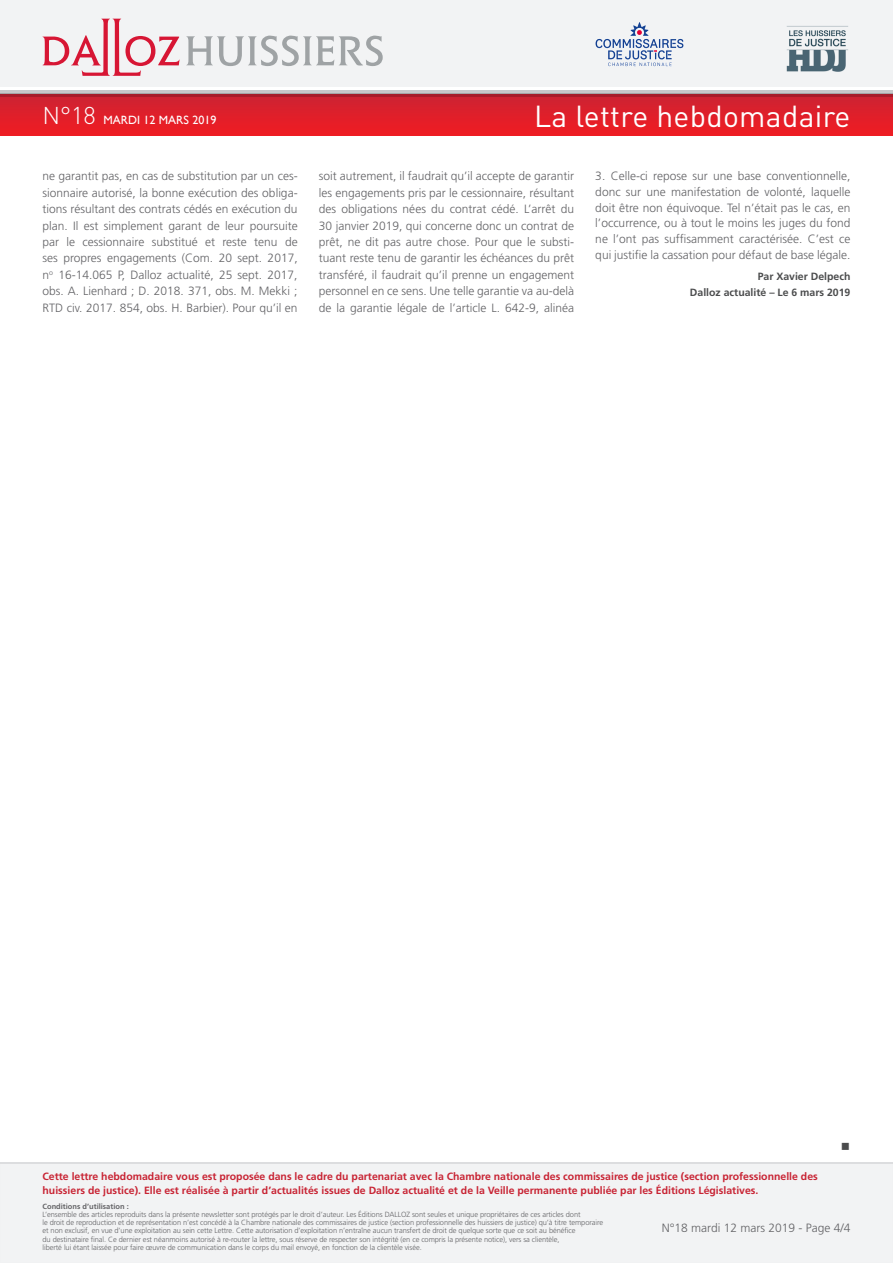
<style>
.page{position:relative;width:893px;height:1263px;background:#fff}
.page>*{position:absolute;margin:0;border:0;box-sizing:border-box;transform-origin:0 0}
.t1{font:30px "DIN";letter-spacing:.01em;color:#fff}
._7_-_Textes{font:300 12px/16.5px "Frutiger";color:#636366;text-align:justify}
.t2{font:12px "Gill Sans";color:#fff}
.t3{font:700 10.5px/13.5px "Frutiger";color:#c82434}
._5_-_Signature_2{font:700 10.5px "Frutiger";color:#4b4c4d}
._5_-_Signature{font:700 10.5px "Frutiger";color:#4b4c4d}
.t4{font:300 7.5px/8.2px "Frutiger";letter-spacing:-.01em;color:#636366}
.t5{font:700 7.5px "Frutiger";color:#636366}
.s1{font-family:"DIN";font-weight:300;font-size:24px}
</style>
<div class="page">
<div style="left:0;top:1162px;width:893px;height:101px;background:#f2f3f4"></div>
<div style="left:0;top:0;width:893px;height:87px;background:#f2f3f4"></div>
<svg style="left:0;top:96px;width:893px;height:40px;background:#de1f29"></svg>
<hr style="left:0;top:90px;width:893px;height:3px;background:#c7c8ca">
<hr style="left:0;top:93px;width:893px;height:3px;background:#4b4c4d">
<svg style="left:42px;top:19px;width:138px;height:57px"></svg>
<svg style="left:186px;top:36px;width:197px;height:30px"></svg>
<img style="left:595px;top:22px;width:89px;height:45px">
<img style="left:786px;top:26px;width:62px;height:46px">
<div style="left:43px;top:1198px;width:575px;height:57px;background:#f2f3f4"></div>
<div style="left:43px;top:1172px;width:807px;height:22px;background:#f2f3f4"></div>
<p class="t2" style="left:43px;top:113px;width:175px"><span class="s1">N°18</span> MARDI 12 MARS 2019</p>
<h1 class="t1" style="left:534px;top:97px;width:318px">La lettre hebdomadaire</h1>
<p class="_7_-_Textes" style="left:43px;top:168px;width:257px">ne garantit pas, en cas de substitution par un ces&shy;sionnaire autorisé, la bonne exécution des obliga&shy;tions résultant des contrats cédés en exécution du plan. Il est simplement garant de leur poursuite par le cessionnaire substitué et reste tenu de ses propres engagements (Com. 20 sept. 2017, n<sup>o</sup> 16-14.065 P, Dalloz actualité, 25 sept. 2017, obs. A. Lienhard ; D. 2018. 371, obs. M. Mekki ; RTD civ. 2017. 854, obs. H. Barbier). Pour qu’il en</p>
<p class="_7_-_Textes" style="left:319px;top:168px;width:257px">soit autrement, il faudrait qu’il accepte de garantir les engagements pris par le cessionnaire, résultant des obligations nées du contrat cédé. L’arrêt du 30 janvier 2019, qui concerne donc un contrat de prêt, ne dit pas autre chose. Pour que le substi&shy;tuant reste tenu de garantir les échéances du prêt transféré, il faudrait qu’il prenne un engagement personnel en ce sens. Une telle garantie va au-delà de la garantie légale de l’article L. 642-9, alinéa</p>
<p class="_7_-_Textes" style="left:595px;top:168px;width:257px;line-height:15.8px">3. Celle-ci repose sur une base conventionnelle, donc sur une manifestation de volonté, laquelle doit être non équivoque. Tel n’était pas le cas, en l’occurrence, ou à tout le moins les juges du fond ne l’ont pas suffisamment caractérisée. C’est ce qui justifie la cassation pour défaut de base légale.</p>
<p class="_5_-_Signature" style="left:758px;top:271px;width:94px">Par Xavier Delpech</p>
<p class="_5_-_Signature_2" style="left:690px;top:286px;width:162px">Dalloz actualité – Le 6 mars 2019</p>
<p class="t3" style="left:43px;top:1170px;width:777px">Cette lettre hebdomadaire vous est proposée dans le cadre du partenariat avec la Chambre nationale des commissaires de justice (section professionnelle des huissiers de justice). Elle est réalisée à partir d’actualités issues de Dalloz actualité et de la Veille permanente publiée par les Éditions Législatives.</p>
<p class="t5" style="left:43px;top:1202px;width:88px">Conditions d’utilisation :</p>
<p class="t4" style="left:43px;top:1210px;width:562px">L’ensemble des articles reproduits dans la présente newsletter sont protégés par le droit d’auteur. Les Éditions DALLOZ sont seules et unique propriétaires de ces articles dont<br>le droit de reproduction et de représentation n’est concédé à la Chambre nationale des commissaires de justice (section professionnelle des huissiers de justice) qu’à titre temporaire et non exclusif, en vue d’une exploitation au sein cette Lettre. Cette autorisation d’exploitation n’entraîne aucun transfert de droit de quelque sorte que ce soit au bénéfice<br>du destinataire final. Ce dernier est néanmoins autorisé à re-router la lettre, sous réserve de respecter son intégrité (en ce compris la présente notice), vers sa clientèle,<br>liberté lui étant laissée pour faire œuvre de communication dans le corps du mail envoyé, en fonction de la clientèle visée.</p>
<p class="_7_-_Textes" style="left:662px;top:1219px;width:190px">N°18 mardi 12 mars 2019 - Page 4/4</p>
</div>
